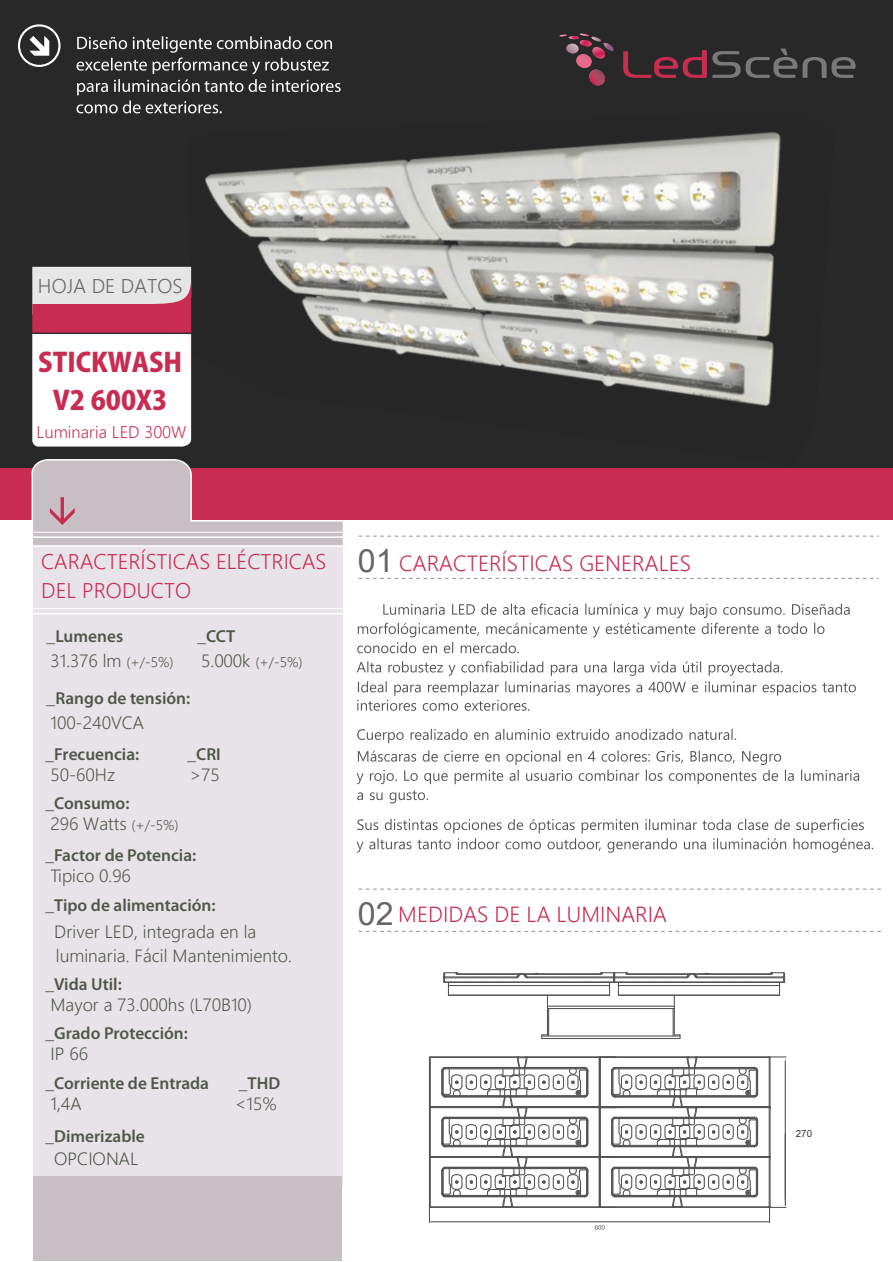
<style>
.page{position:relative;width:893px;height:1262px;background:#fff}
.page>*{position:absolute;margin:0;border:0;box-sizing:border-box;transform-origin:0 0}
.t1{font:32.1px "Arial";color:#666}
.t2{font:800 26.25px/37.8px "Koz Go Pro";color:#c92c51;text-align:center}
.t3{font:300 21.45px "Malgun Gothic";color:#c92c51}
.t4{font:300 20.7px/28.8px "Malgun Gothic";color:#c92c51}
.t5{font:300 19.5px "Malgun Gothic";color:#666}
.t6{font:300 17.4px/23.9px "Malgun Gothic";color:#4f574a}
.t7{font:600 17.4px "Myriad Pro";color:#4f574a}
.t8{font:300 16.5px "Malgun Gothic";color:#c92c51}
.t9{font:300 13.8px "Malgun Gothic";color:#4f574a}
.t10{font:9.75px "Arial";color:#383336}
.s1{font-size:13.8px}
.s2{font-size:17.4px}
</style>
<div class="page">
<div style="left:0;top:0;width:893px;height:467px;background:#282829"></div>
<img style="left:187px;top:109px;width:647px;height:357px">
<div style="left:0;top:467px;width:893px;height:52px;background:#c92c51"></div>
<svg style="left:358px;top:536px;width:521px;height:1px"></svg>
<svg style="left:358px;top:578px;width:521px;height:1px"></svg>
<svg style="left:358px;top:889px;width:523px;height:1px"></svg>
<svg style="left:358px;top:931px;width:523px;height:1px"></svg>
<div style="left:33px;top:538px;width:310px;height:649px;background:#e8e3e8"></div>
<hr style="left:32px;top:613px;width:311px;height:1px;background:#fff">
<hr style="left:32px;top:608px;width:311px;height:1px;background:#fff">
<div style="left:33px;top:1176px;width:309px;height:84px;background:#c7bfc4"></div>
<svg style="left:31px;top:458px;width:314px;height:89px"></svg>
<svg style="left:32px;top:267px;width:159px;height:179px"></svg>
<hr style="left:541px;top:1038px;width:139px;height:1px;background:#545457">
<hr style="left:547px;top:995px;width:1px;height:39px;background:#545457">
<hr style="left:673px;top:995px;width:1px;height:39px;background:#545457">
<hr style="left:547px;top:1005px;width:127px;height:1px;background:#545457">
<hr style="left:547px;top:1008px;width:127px;height:1px;background:#545457">
<hr style="left:541px;top:1035px;width:139px;height:1px;background:#545457">
<svg style="left:541px;top:1009px;width:8px;height:29px"></svg>
<svg style="left:672px;top:1008px;width:8px;height:30px"></svg>
<svg style="left:443px;top:972px;width:342px;height:23px"></svg>
<hr style="left:618px;top:985px;width:161px;height:1px;background:#545457">
<hr style="left:618px;top:994px;width:161px;height:1px;background:#545457">
<svg style="left:428px;top:1056px;width:358px;height:173px"></svg>
<svg style="left:357px;top:603px;width:492px;height:50px"></svg>
<svg style="left:357px;top:729px;width:379px;height:14px"></svg>
<svg style="left:356px;top:750px;width:503px;height:34px"></svg>
<svg style="left:357px;top:790px;width:71px;height:13px"></svg>
<svg style="left:356px;top:818px;width:517px;height:34px"></svg>
<svg style="left:357px;top:661px;width:498px;height:50px"></svg>
<svg style="left:76px;top:36px;width:264px;height:77px;background:#474748"></svg>
<div style="left:18px;top:24px;width:43px;height:43px;border:2px solid #fff;border-radius:50%"></div>
<svg style="left:29px;top:36px;width:20px;height:20px"></svg>
<svg style="left:558px;top:34px;width:57px;height:52px;background:#50353e"></svg>
<svg style="left:623px;top:50px;width:83px;height:28px;background:#5b2935"></svg>
<svg style="left:712px;top:48px;width:143px;height:30px;background:#404041"></svg>
<p class="t5" style="left:38px;top:277px;width:146px">HOJA DE DATOS</p>
<h2 class="t2" style="left:38px;top:343px;width:145px">STICKWASH<br>V2 600X3</h2>
<p class="t8" style="left:37px;top:424px;width:151px">Luminaria LED 300W</p>
<p class="t4" style="left:41px;top:548px;width:287px">CARACTERÍSTICAS ELÉCTRICAS<br>DEL PRODUCTO</p>
<p class="t7" style="left:47px;top:629px;width:78px">_Lumenes</p>
<p class="t6" style="left:50px;top:650px;width:124px">31.376 lm <span class="s1">(+/-5%)</span></p>
<p class="t7" style="left:197px;top:629px;width:40px">_CCT</p>
<p class="t9" style="left:201px;top:656px;width:103px"><span class="s2">5.000k</span> (+/-5%)</p>
<p class="t7" style="left:47px;top:691px;width:145px">_Rango de tensión:</p>
<p class="t6" style="left:50px;top:712px;width:95px">100-240VCA</p>
<p class="t7" style="left:46px;top:746px;width:95px">_Frecuencia:</p>
<p class="t6" style="left:50px;top:763px;width:66px">50-60Hz</p>
<p class="t7" style="left:46px;top:796px;width:85px">_Consumo:</p>
<p class="t6" style="left:50px;top:813px;width:130px">296 Watts <span class="s1">(+/-5%)</span></p>
<p class="t7" style="left:46px;top:848px;width:152px">_Factor de Potencia:</p>
<p class="t6" style="left:50px;top:865px;width:82px">Tipico 0.96</p>
<p class="t7" style="left:46px;top:898px;width:171px">_Tipo de alimentación:</p>
<p class="t6" style="left:54px;top:921px;width:239px">Driver LED, integrada en la luminaria. Fácil Mantenimiento.</p>
<p class="t7" style="left:46px;top:976px;width:78px">_Vida Util:</p>
<p class="t6" style="left:50px;top:993px;width:203px">Mayor a 73.000hs (L70B10)</p>
<p class="t7" style="left:46px;top:1026px;width:144px">_Grado Protección:</p>
<p class="t6" style="left:50px;top:1043px;width:39px">IP 66</p>
<p class="t7" style="left:46px;top:1075px;width:165px">_Corriente de Entrada</p>
<p class="t6" style="left:50px;top:1092px;width:33px">1,4A</p>
<p class="t7" style="left:187px;top:746px;width:35px">_CRI</p>
<p class="t6" style="left:190px;top:763px;width:32px">&gt;75</p>
<p class="t7" style="left:239px;top:1075px;width:43px">_THD</p>
<p class="t6" style="left:235px;top:1092px;width:43px">&lt;15%</p>
<p class="t7" style="left:46px;top:1128px;width:101px">_Dimerizable</p>
<p class="t6" style="left:54px;top:1147px;width:86px">OPCIONAL</p>
<h1 class="t1" style="left:358px;top:548px;width:37px">01</h1>
<p class="t3" style="left:399px;top:553px;width:293px">CARACTERÍSTICAS GENERALES</p>
<h1 class="t1" style="left:358px;top:901px;width:37px">02</h1>
<p class="t3" style="left:398px;top:905px;width:270px">MEDIDAS DE LA LUMINARIA</p>
<p class="t10" style="left:795px;top:1129px;width:18px">270</p>
</div>
